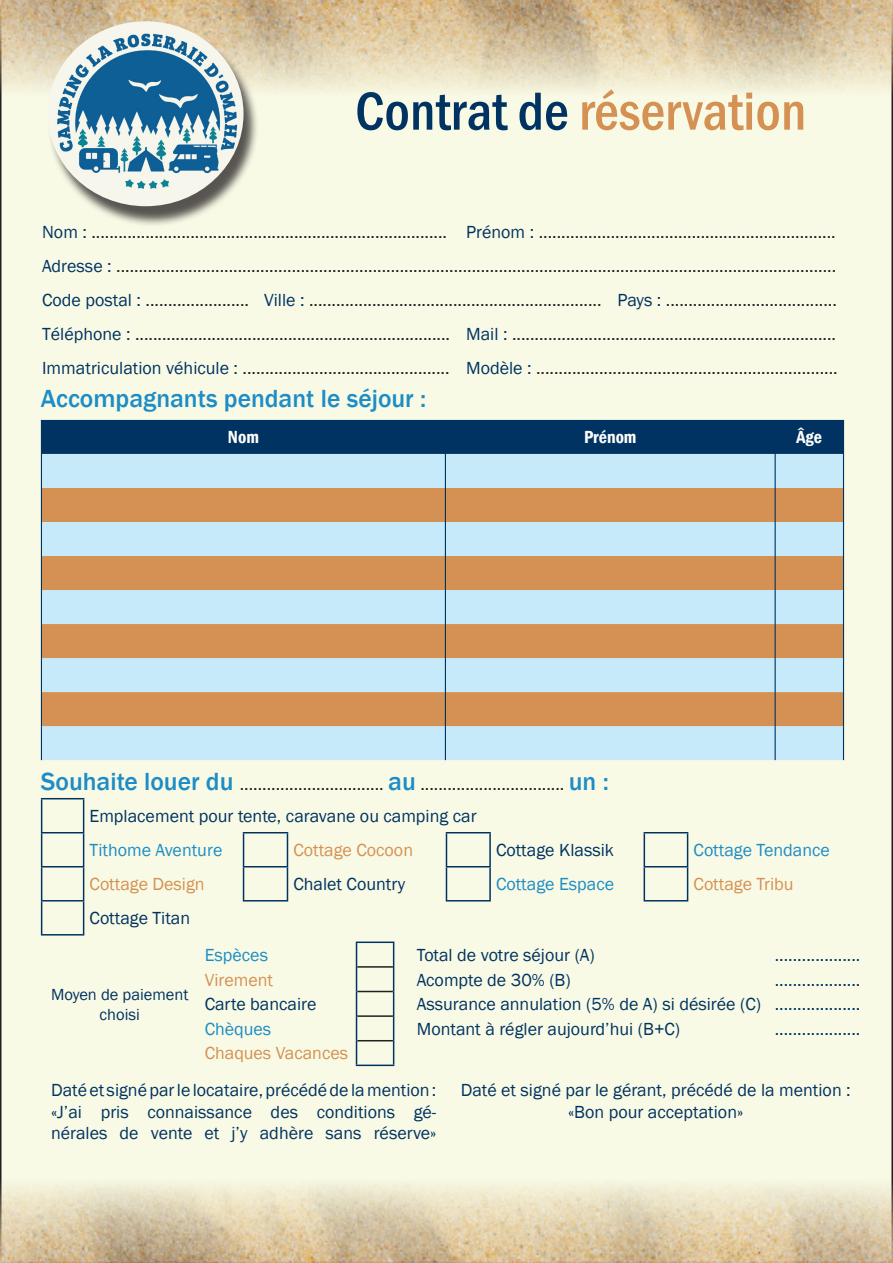
<style>
.page{position:relative;width:893px;height:1263px;background:#fff}
.page>*{position:absolute;margin:0;border:0;box-sizing:border-box;transform-origin:0 0}
.t1{font:500 condensed 55.5px "Franklin Gothic";color:#d49153}
.t2{font:500 25.5px "Franklin Gothic";color:#1c8dc6}
.t3{font:18px "Franklin Gothic";color:#231f20}
.t4{font:18px/21.6px "Franklin Gothic";color:#003361}
.t5{font:18px "Franklin Gothic";color:#d49153}
.t6{font:18px "Franklin Gothic";color:#1c8dc6}
.t7{font:600 condensed 18px "Franklin Gothic";color:#fff}
.t8{font:16.5px/19.8px "Franklin Gothic";color:#003361;text-align:center}
.s1{color:#003361}
.s2{font-weight:500;font-size:25.5px;color:#1c8dc6}
</style>
<div class="page">
<div style="left:1px;top:1px;width:891px;height:1261px;background:#f9fae5"></div>
<img style="left:0;top:0;width:893px;height:97px">
<svg style="left:0;top:1176px;width:893px;height:87px"></svg>
<div style="left:47px;top:26px;width:213px;height:201px;background:#231f20;opacity:.75"></div>
<img style="left:48px;top:21px;width:196px;height:185px">
<div style="left:42px;top:420px;width:801px;height:34px;background:#003361"></div>
<div style="left:42px;top:454px;width:801px;height:306px;background:#c6eafa"></div>
<svg style="left:42px;top:488px;width:801px;height:238px;background:#cdb79a"></svg>
<hr style="left:41px;top:420px;width:1px;height:34px;background:#003361">
<hr style="left:445px;top:420px;width:1px;height:34px;background:#003361">
<hr style="left:775px;top:420px;width:1px;height:34px;background:#003361">
<hr style="left:843px;top:420px;width:1px;height:34px;background:#003361">
<hr style="left:41px;top:454px;width:1px;height:34px;background:#003361">
<hr style="left:445px;top:454px;width:1px;height:34px;background:#003361">
<hr style="left:775px;top:454px;width:1px;height:34px;background:#003361">
<hr style="left:843px;top:454px;width:1px;height:34px;background:#003361">
<hr style="left:41px;top:488px;width:1px;height:34px;background:#003361">
<hr style="left:445px;top:488px;width:1px;height:34px;background:#003361">
<hr style="left:775px;top:488px;width:1px;height:34px;background:#003361">
<hr style="left:843px;top:488px;width:1px;height:34px;background:#003361">
<hr style="left:41px;top:522px;width:1px;height:34px;background:#003361">
<hr style="left:445px;top:522px;width:1px;height:34px;background:#003361">
<hr style="left:775px;top:522px;width:1px;height:34px;background:#003361">
<hr style="left:843px;top:522px;width:1px;height:34px;background:#003361">
<hr style="left:41px;top:556px;width:1px;height:34px;background:#003361">
<hr style="left:445px;top:556px;width:1px;height:34px;background:#003361">
<hr style="left:775px;top:556px;width:1px;height:34px;background:#003361">
<hr style="left:843px;top:556px;width:1px;height:34px;background:#003361">
<hr style="left:41px;top:590px;width:1px;height:34px;background:#003361">
<hr style="left:445px;top:590px;width:1px;height:34px;background:#003361">
<hr style="left:775px;top:590px;width:1px;height:34px;background:#003361">
<hr style="left:843px;top:590px;width:1px;height:34px;background:#003361">
<hr style="left:41px;top:624px;width:1px;height:34px;background:#003361">
<hr style="left:445px;top:624px;width:1px;height:34px;background:#003361">
<hr style="left:775px;top:624px;width:1px;height:34px;background:#003361">
<hr style="left:843px;top:624px;width:1px;height:34px;background:#003361">
<hr style="left:41px;top:658px;width:1px;height:34px;background:#003361">
<hr style="left:445px;top:658px;width:1px;height:34px;background:#003361">
<hr style="left:775px;top:658px;width:1px;height:34px;background:#003361">
<hr style="left:843px;top:658px;width:1px;height:34px;background:#003361">
<hr style="left:41px;top:692px;width:1px;height:34px;background:#003361">
<hr style="left:445px;top:692px;width:1px;height:34px;background:#003361">
<hr style="left:775px;top:692px;width:1px;height:34px;background:#003361">
<hr style="left:843px;top:692px;width:1px;height:34px;background:#003361">
<hr style="left:41px;top:726px;width:1px;height:34px;background:#003361">
<hr style="left:445px;top:726px;width:1px;height:34px;background:#003361">
<hr style="left:775px;top:726px;width:1px;height:34px;background:#003361">
<hr style="left:843px;top:726px;width:1px;height:34px;background:#003361">
<hr style="left:243px;top:832px;width:45px;height:1px;background:#003361">
<hr style="left:243px;top:833px;width:1px;height:33px;background:#003361">
<hr style="left:287px;top:833px;width:1px;height:33px;background:#003361">
<hr style="left:243px;top:866px;width:45px;height:1px;background:#003361">
<hr style="left:243px;top:867px;width:1px;height:33px;background:#003361">
<hr style="left:287px;top:867px;width:1px;height:33px;background:#003361">
<hr style="left:41px;top:798px;width:43px;height:1px;background:#003361">
<hr style="left:41px;top:799px;width:1px;height:33px;background:#003361">
<hr style="left:83px;top:799px;width:1px;height:33px;background:#003361">
<hr style="left:41px;top:832px;width:43px;height:1px;background:#003361">
<hr style="left:41px;top:833px;width:1px;height:33px;background:#003361">
<hr style="left:83px;top:833px;width:1px;height:33px;background:#003361">
<hr style="left:41px;top:866px;width:43px;height:1px;background:#003361">
<hr style="left:41px;top:867px;width:1px;height:33px;background:#003361">
<hr style="left:83px;top:867px;width:1px;height:33px;background:#003361">
<hr style="left:41px;top:900px;width:43px;height:1px;background:#003361">
<hr style="left:41px;top:901px;width:1px;height:33px;background:#003361">
<hr style="left:83px;top:901px;width:1px;height:33px;background:#003361">
<hr style="left:41px;top:934px;width:43px;height:1px;background:#003361">
<hr style="left:644px;top:832px;width:44px;height:1px;background:#003361">
<hr style="left:644px;top:833px;width:1px;height:33px;background:#003361">
<hr style="left:687px;top:833px;width:1px;height:33px;background:#003361">
<hr style="left:644px;top:866px;width:44px;height:1px;background:#003361">
<hr style="left:644px;top:867px;width:1px;height:33px;background:#003361">
<hr style="left:687px;top:867px;width:1px;height:33px;background:#003361">
<hr style="left:644px;top:900px;width:44px;height:1px;background:#003361">
<hr style="left:446px;top:832px;width:45px;height:1px;background:#003361">
<hr style="left:446px;top:833px;width:1px;height:33px;background:#003361">
<hr style="left:489px;top:833px;width:2px;height:33px;background:#003361">
<hr style="left:446px;top:866px;width:45px;height:1px;background:#003361">
<hr style="left:446px;top:867px;width:1px;height:33px;background:#003361">
<hr style="left:489px;top:867px;width:2px;height:33px;background:#003361">
<hr style="left:243px;top:900px;width:45px;height:1px;background:#003361">
<hr style="left:446px;top:900px;width:45px;height:1px;background:#003361">
<hr style="left:357px;top:966px;width:36px;height:2px;background:#231f20">
<hr style="left:357px;top:991px;width:36px;height:1px;background:#231f20">
<hr style="left:357px;top:1015px;width:36px;height:2px;background:#231f20">
<hr style="left:357px;top:1040px;width:36px;height:1px;background:#231f20">
<hr style="left:356px;top:941px;width:38px;height:2px;background:#003361">
<svg style="left:356px;top:943px;width:1px;height:121px"></svg>
<hr style="left:356px;top:1064px;width:38px;height:2px;background:#003361">
<svg style="left:393px;top:943px;width:1px;height:121px"></svg>
<p class="t1" style="left:355px;top:75px;width:453px"><span class="s1">Contrat de</span> réservation</p>
<p class="t3" style="left:42px;top:221px;width:406px"><span class="s1">Nom :</span> ...............................................................................</p>
<p class="t3" style="left:466px;top:221px;width:371px"><span class="s1">Prénom :</span> ..................................................................</p>
<p class="t3" style="left:42px;top:255px;width:796px"><span class="s1">Adresse :</span> ................................................................................................................................................................</p>
<p class="t3" style="left:42px;top:289px;width:208px"><span class="s1">Code postal :</span> .......................</p>
<p class="t3" style="left:264px;top:289px;width:339px"><span class="s1">Ville :</span> .................................................................</p>
<p class="t3" style="left:617px;top:289px;width:221px"><span class="s1">Pays :</span> ......................................</p>
<p class="t3" style="left:42px;top:323px;width:409px"><span class="s1">Téléphone :</span> ......................................................................</p>
<p class="t3" style="left:466px;top:323px;width:371px"><span class="s1">Mail :</span> ........................................................................</p>
<p class="t3" style="left:42px;top:357px;width:409px"><span class="s1">Immatriculation véhicule :</span> ..............................................</p>
<p class="t3" style="left:466px;top:357px;width:373px"><span class="s1">Modèle :</span> ...................................................................</p>
<p class="t2" style="left:41px;top:383px;width:387px">Accompagnants pendant le séjour :</p>
<p class="t7" style="left:228px;top:425px;width:33px">Nom</p>
<p class="t7" style="left:584px;top:425px;width:54px">Prénom</p>
<p class="t7" style="left:796px;top:425px;width:27px">Âge</p>
<p class="t3" style="left:41px;top:772px;width:569px"><span class="s2">Souhaite louer du</span> ................................ <span class="s2">au</span> ................................ <span class="s2">un :</span></p>
<p class="t4" style="left:90px;top:806px;width:388px">Emplacement pour tente, caravane ou camping car</p>
<p class="t6" style="left:90px;top:839px;width:134px">Tithome Aventure</p>
<p class="t5" style="left:293px;top:839px;width:121px">Cottage Cocoon</p>
<p class="t4" style="left:496px;top:840px;width:119px">Cottage Klassik</p>
<p class="t6" style="left:694px;top:839px;width:138px">Cottage Tendance</p>
<p class="t5" style="left:90px;top:873px;width:117px">Cottage Design</p>
<p class="t4" style="left:293px;top:874px;width:113px">Chalet Country</p>
<p class="t6" style="left:496px;top:873px;width:120px">Cottage Espace</p>
<p class="t5" style="left:694px;top:873px;width:101px">Cottage Tribu</p>
<p class="t4" style="left:90px;top:908px;width:102px">Cottage Titan</p>
<p class="t6" style="left:205px;top:944px;width:65px">Espèces</p>
<p class="t4" style="left:417px;top:944px;width:180px">Total de votre séjour (A)</p>
<p class="t4" style="left:775px;top:944px;width:87px">...................</p>
<p class="t5" style="left:205px;top:968px;width:70px">Virement</p>
<p class="t4" style="left:417px;top:969px;width:155px">Acompte de 30% (B)</p>
<p class="t4" style="left:775px;top:969px;width:87px">...................</p>
<p class="t4" style="left:205px;top:994px;width:113px">Carte bancaire</p>
<p class="t4" style="left:417px;top:994px;width:346px">Assurance annulation (5% de A) si désirée (C)</p>
<p class="t4" style="left:775px;top:994px;width:87px">...................</p>
<p class="t6" style="left:205px;top:1017px;width:68px">Chèques</p>
<p class="t4" style="left:417px;top:1018px;width:265px">Montant à régler aujourd’hui (B+C)</p>
<p class="t4" style="left:775px;top:1018px;width:87px">...................</p>
<p class="t5" style="left:205px;top:1042px;width:145px">Chaques Vacances</p>
<p class="t4" style="left:51px;top:1079px;width:387px">Daté et signé par le locataire, précédé de la mention :</p>
<p class="t4" style="left:51px;top:1101px;width:387px">«J’ai pris connaissance des conditions gé&shy;nérales de vente et j’y adhère sans réserve»</p>
<p class="t8" style="left:51px;top:985px;width:139px">Moyen de paiement choisi</p>
<p class="t4" style="left:461px;top:1079px;width:391px">Daté et signé par le gérant, précédé de la mention :</p>
<p class="t4" style="left:568px;top:1101px;width:177px">«Bon pour acceptation»</p>
</div>
